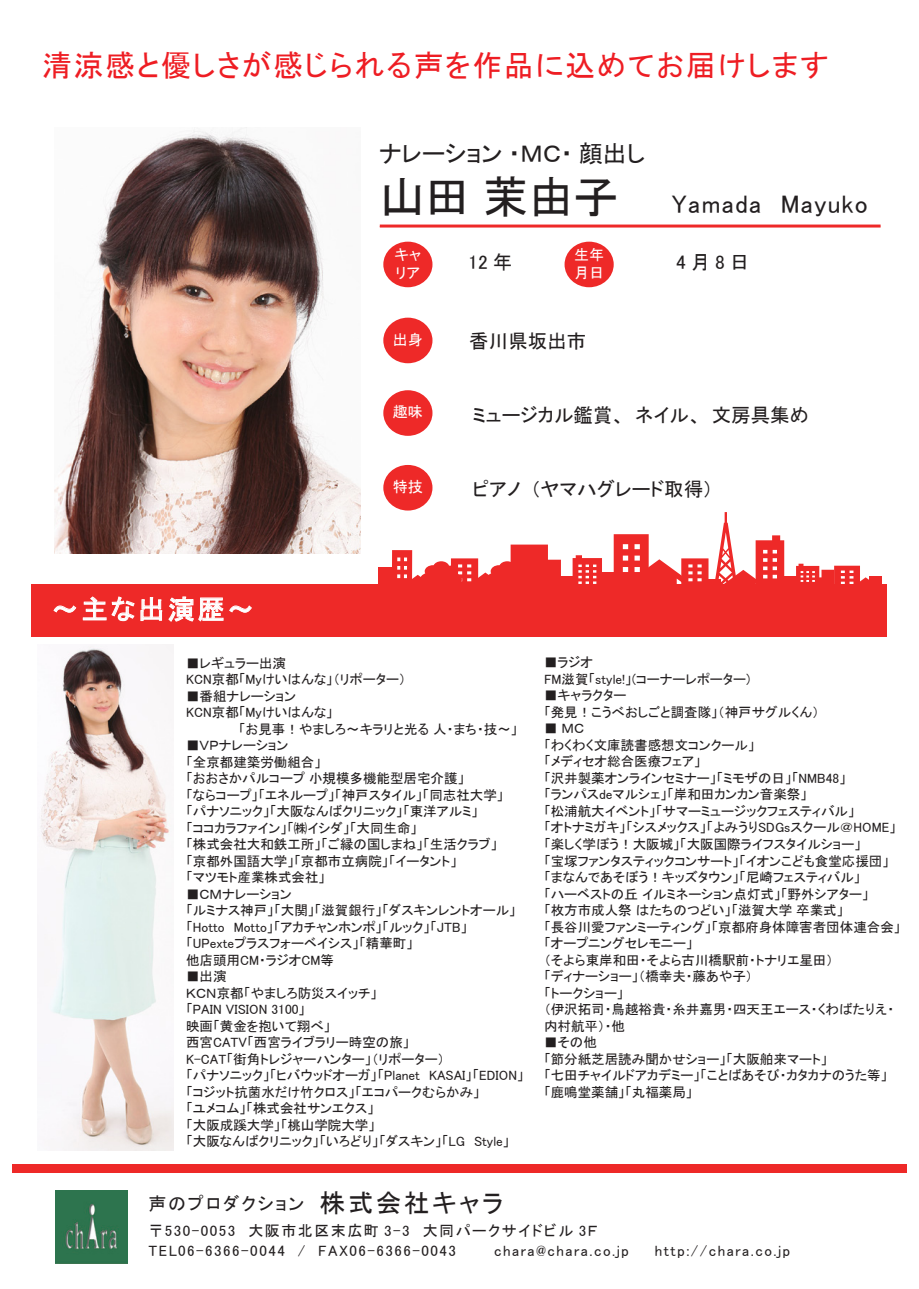
<style>
.page{position:relative;width:919px;height:1289px;background:#fff}
.page>*{position:absolute;margin:0;border:0;box-sizing:border-box;transform-origin:0 0}
.t1{font:45px "MS P Gothic";color:#231f20}
.t2{font:30px "MS P Gothic";letter-spacing:.05em;color:#ee1d23}
.t3{font:27px "MS P Gothic";letter-spacing:.1em;color:#fff}
.t4{font:25.5px "MS P Gothic";letter-spacing:.05em;color:#231f20}
.t5{font:24px "MS P Gothic";color:#231f20}
.t6{font:19.5px "MS P Gothic";color:#231f20}
.t7{font:18px "MS P Gothic";letter-spacing:.1em;color:#231f20}
.t8{font:15px/19.5px "MS P Gothic";letter-spacing:.1em;color:#231f20}
.t9{font:15px/18px "MS P Gothic";color:#fff}
.t10{font:13.5px/16.5px "MS P Gothic";color:#231f20}
.s1{color:#fff}
.s2{font-size:25.5px}
</style>
<div class="page">
<hr style="left:380px;top:224px;width:500px;height:3px;background:#ee2928">
<div style="left:564px;top:242px;width:49px;height:45px;background:#ee2928;border-radius:50%"></div>
<div style="left:383px;top:317px;width:49px;height:46px;background:#ee2928;border-radius:50%"></div>
<div style="left:383px;top:390px;width:49px;height:46px;background:#ee2928;border-radius:50%"></div>
<div style="left:383px;top:465px;width:49px;height:45px;background:#ee2928;border-radius:50%"></div>
<div style="left:383px;top:242px;width:49px;height:45px;background:#ee2928;border-radius:50%"></div>
<div style="left:32px;top:584px;width:855px;height:52px;background:#ee2928"></div>
<div style="left:560px;top:576px;width:15px;height:19px;background:#ee2928"></div>
<div style="left:378px;top:566px;width:16px;height:29px;background:#ee2928"></div>
<div style="left:783px;top:576px;width:15px;height:19px;background:#ee2928"></div>
<div style="left:869px;top:576px;width:13px;height:19px;background:#ee2928"></div>
<div style="left:599px;top:572px;width:15px;height:23px;background:#ee2928"></div>
<svg style="left:392px;top:544px;width:169px;height:40px"></svg>
<svg style="left:572px;top:555px;width:30px;height:29px"></svg>
<svg style="left:796px;top:563px;width:73px;height:21px"></svg>
<svg style="left:613px;top:512px;width:171px;height:72px"></svg>
<svg style="left:53px;top:605px;width:24px;height:8px"></svg>
<svg style="left:83px;top:596px;width:79px;height:25px"></svg>
<svg style="left:168px;top:596px;width:84px;height:26px"></svg>
<div style="left:12px;top:1164px;width:894px;height:8px;background:#ee2928"></div>
<img style="left:55px;top:1190px;width:73px;height:73px">
<img style="left:55px;top:127px;width:305px;height:427px">
<img style="left:40px;top:644px;width:133px;height:506px">
<h2 class="t2" style="left:42px;top:50px;width:788px">清涼感と優しさが感じられる声を作品に込めてお届けします</h2>
<h3 class="t5" style="left:379px;top:141px;width:268px">ナレーション・ＭＣ・顔出し</h3>
<h1 class="t1" style="left:380px;top:174px;width:240px">山田 茉由子</h1>
<p class="t9" style="left:394px;top:246px;width:28px">キャリア</p>
<p class="t9" style="left:574px;top:246px;width:31px">生年月日</p>
<h3 class="t6" style="left:468px;top:252px;width:45px">12 年</h3>
<p class="t9" style="left:393px;top:330px;width:31px">出身</p>
<h3 class="t6" style="left:469px;top:331px;width:118px">香川県坂出市</h3>
<h3 class="t4" style="left:672px;top:191px;width:197px">Yamada　Mayuko</h3>
<h3 class="t6" style="left:676px;top:252px;width:75px">4月8日</h3>
<h3 class="t3" style="left:51px;top:595px;width:204px">～主な出演歴～</h3>
<p class="t9" style="left:393px;top:403px;width:31px">趣味</p>
<p class="t9" style="left:393px;top:477px;width:31px">特技</p>
<h3 class="t6" style="left:472px;top:405px;width:337px">ミュージカル鑑賞、ネイル、文房具集め</h3>
<h3 class="t6" style="left:472px;top:479px;width:242px">ピアノ（ヤマハグレード取得）</h3>
<p class="t10" style="left:186px;top:654px;width:221px">■レギュラー出演<br>KCN京都「Myけいはんな」（リポーター）</p>
<p class="t10" style="left:186px;top:687px;width:333px">■番組ナレーション<br>KCN京都「Myけいはんな」<br><span class="s1">KCN京都</span>「お見事！やましろ～キラリと光る 人・まち・技～」</p>
<p class="t10" style="left:186px;top:737px;width:319px">■ＶＰナレーション<br>「全京都建築労働組合」<br>「おおさかパルコープ 小規模多機能型居宅介護」<br>「ならコープ」「エネループ」「神戸スタイル」「同志社大学」「パナソニック」「大阪なんばクリニック」「東洋アルミ」<br>「ココカラファイン」「㈱イシダ」「大同生命」<br>「株式会社大和鉄工所」「ご縁の国しまね」「生活クラブ」「京都外国語大学」「京都市立病院」「イータント」<br>「マツモト産業株式会社」</p>
<p class="t10" style="left:186px;top:885px;width:331px">■ＣＭナレーション<br>「ルミナス神戸」「大関」「滋賀銀行」「ダスキンレントオール」「Hotto　Motto」「アカチャンホンポ」「ルック」「JTB」「UPexteプラスフォーベイシス」「精華町」<br>他店頭用CM・ラジオCM等</p>
<p class="t10" style="left:186px;top:984px;width:339px">ＫＣＮ京都「やましろ防災スイッチ」<br>「PAIN VISION 3100」<br>映画「黄金を抱いて翔べ」<br>西宮CATV「西宮ライブラリー時空の旅」<br>K-CAT「街角トレジャーハンター」（リポーター）<br>「パナソニック」「ヒバウッドオーガ」「Planet　KASAI」「EDION」「コジット抗菌水だけ竹クロス」「エコパークむらかみ」<br>「ユメコム」「株式会社サンエクス」<br>「大阪成蹊大学」「桃山学院大学」<br>「大阪なんばクリニック」「いろどり」「ダスキン」「LG　Style」</p>
<h3 class="t7" style="left:148px;top:1194px;width:356px">声のプロダクション <span class="s2">株式会社キャラ</span></h3>
<p class="t10" style="left:544px;top:654px;width:208px">■ラジオ　　 　<br>FM滋賀「style!」(コーナーレポーター)</p>
<p class="t10" style="left:544px;top:687px;width:276px">■キャラクター　<br>「発見！こうべおしごと調査隊」（神戸サグルくん）</p>
<p class="t10" style="left:544px;top:720px;width:358px">■ ＭＣ<br>「わくわく文庫読書感想文コンクール」<br>「メディセオ総合医療フェア」<br>「沢井製薬オンラインセミナー」「ミモザの日」「NMB48」<br>「ランパスdeマルシェ」「岸和田カンカン音楽祭」<br>「松浦航大イベント」「サマーミュージックフェスティバル」<br>「オトナミガキ」「シスメックス」「よみうりSDGsスクール＠HOME」「楽しく学ぼう！大阪城」「大阪国際ライフスタイルショー」<br>「宝塚ファンタスティックコンサート」「イオンこども食堂応援団」<br>「まなんであそぼう！キッズタウン」「尼崎フェスティバル」<br>「ハーベストの丘 イルミネーション点灯式」「野外シアター」<br>「枚方市成人祭 はたちのつどい」「滋賀大学 卒業式」<br>「長谷川愛ファンミーティング」「京都府身体障害者団体連合会」「オープニングセレモニー」<br>（そよら東岸和田・そよら古川橋駅前・トナリエ星田）<br>「ディナーショー」（橋幸夫・藤あや子）<br>「トークショー」<br>（伊沢拓司・鳥越裕貴・糸井嘉男・四天王エース・くわばたりえ・内村航平）・他</p>
<p class="t10" style="left:544px;top:1033px;width:345px">■その他<br>「節分紙芝居読み聞かせショー」「大阪舶来マート」<br>「七田チャイルドアカデミー」「ことばあそび・カタカナのうた等」「鹿鳴堂薬舗」「丸福薬局」</p>
<p class="t8" style="left:148px;top:1220px;width:450px">〒530-0053 大阪市北区末広町 3-3 大同パークサイドビル 3Ｆ<br>TEL06-6366-0044 / FAX06-6366-0043</p>
<p class="t8" style="left:494px;top:1240px;width:136px">chara@chara.co.jp</p>
<p class="t8" style="left:654px;top:1240px;width:137px">http://chara.co.jp</p>
</div>
